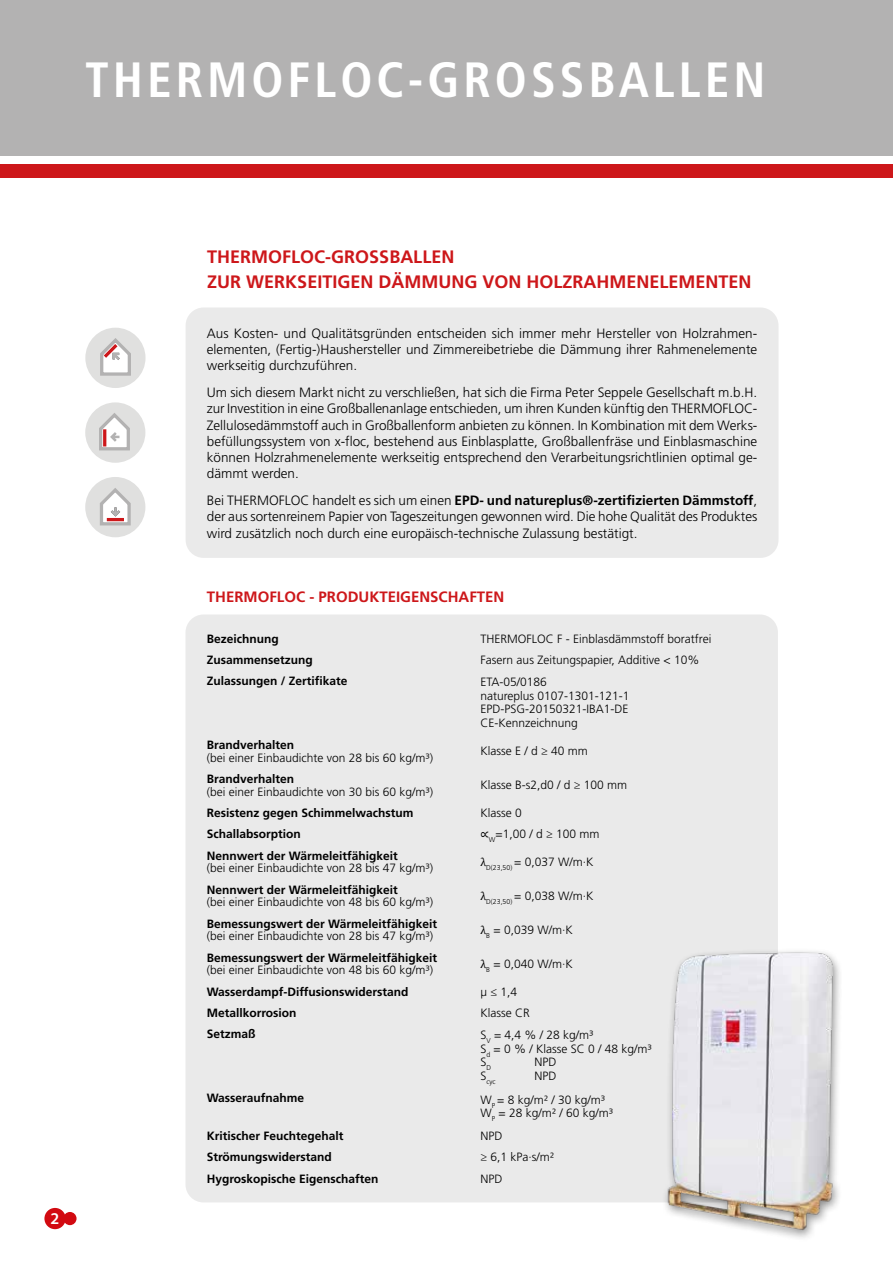
<style>
.page{position:relative;width:893px;height:1263px;background:#fff}
.page>*{position:absolute;margin:0;border:0;box-sizing:border-box;transform-origin:0 0}
.t1{font:700 condensed 49.5px "Frutiger LT Std";letter-spacing:.08em;color:#fff}
.t2{font:700 18px/25.5px "Frutiger LT Std";color:#cd171a}
.t3{font:600 16.5px "Myriad Pro";color:#fff}
.t4{font:700 15px "Frutiger LT Std";color:#cd171a}
.t5{font:300 13.5px/16.2px "Frutiger LT Std";color:#000;text-align:justify}
.t6{font:300 12px/13.5px "Frutiger LT Std";color:#000}
.t7{font:700 12px "Frutiger LT Std";color:#000}
.t8{font:300 7.05px "Frutiger LT Std";color:#000}
.s1{font-weight:700}
.s2{font-family:"Cambria Math";font-weight:400}
</style>
<div class="page">
<div style="left:185px;top:614px;width:593px;height:588px;background:#eaeaea;border-radius:18px"></div>
<div style="left:186px;top:307px;width:592px;height:251px;background:#eaeaea;border-radius:18px"></div>
<div style="left:63px;top:1212px;width:14px;height:13px;background:#d20a11;border-radius:50%"></div>
<div style="left:44px;top:1208px;width:22px;height:21px;background:#d20a11;border-radius:50%"></div>
<div style="left:85px;top:328px;width:61px;height:60px;background:#e0e0df;border-radius:50%"></div>
<svg style="left:100px;top:338px;width:31px;height:38px"></svg>
<div style="left:85px;top:402px;width:60px;height:61px;background:#e0e0df;border-radius:50%"></div>
<svg style="left:99px;top:413px;width:31px;height:38px"></svg>
<div style="left:85px;top:477px;width:60px;height:60px;background:#e0e0df;border-radius:50%"></div>
<svg style="left:100px;top:488px;width:31px;height:38px"></svg>
<hr style="left:107px;top:518px;width:17px;height:3px;background:#cd171a">
<div style="left:661px;top:948px;width:182px;height:294px;background:#000;opacity:.45"></div>
<img style="left:661px;top:948px;width:182px;height:283px">
<div style="left:0;top:0;width:893px;height:158px;background:#b3b2b2"></div>
<div style="left:0;top:156px;width:893px;height:22px;background:#fff"></div>
<div style="left:0;top:165px;width:893px;height:13px;background:#cd171a"></div>
<h1 class="t1" style="left:85px;top:50px;width:682px">THERMOFLOC-GROSSBALLEN</h1>
<p class="t3" style="left:51px;top:1208px;width:10px">2</p>
<h2 class="t2" style="left:207px;top:244px;width:546px">THERMOFLOC-GROSSBALLEN<br>ZUR WERKSEITIGEN DÄMMUNG VON HOLZRAHMENELEMENTEN</h2>
<p class="t5" style="left:207px;top:325px;width:552px">Aus Kosten- und Qualitätsgründen entscheiden sich immer mehr Hersteller von Holzrahmen&shy;elementen, (Fertig-)Haushersteller und Zimmereibetriebe die Dämmung ihrer Rahmenelemente werkseitig durchzuführen.</p>
<p class="t5" style="left:207px;top:385px;width:552px">Um sich diesem Markt nicht zu verschließen, hat sich die Firma Peter Seppele Gesellschaft m.b.H. zur Investition in eine Großballenanlage entschieden, um ihren Kunden künftig den THERMOFLOC-Zellulosedämmstoff auch in Großballenform anbieten zu können. In Kombination mit dem Werks&shy;befüllungssystem von x-floc, bestehend aus Einblasplatte, Großballenfräse und Einblasmaschine können Holzrahmenelemente werkseitig entsprechend den Verarbeitungsrichtlinien optimal ge&shy;dämmt werden.</p>
<p class="t5" style="left:207px;top:493px;width:552px">Bei THERMOFLOC handelt es sich um einen <span class="s1">EPD- und natureplus®-zertifizierten Dämmstoff</span>, der aus sortenreinem Papier von Tageszeitungen gewonnen wird. Die hohe Qualität des Produktes wird zusätzlich noch durch eine europäisch-technische Zulassung bestätigt.</p>
<p class="t4" style="left:207px;top:588px;width:299px">THERMOFLOC - PRODUKTEIGENSCHAFTEN</p>
<p class="t7" style="left:207px;top:631px;width:73px">Bezeichnung</p>
<p class="t6" style="left:480px;top:632px;width:232px">THERMOFLOC F - Einblasdämmstoff boratfrei</p>
<p class="t7" style="left:207px;top:653px;width:108px">Zusammensetzung</p>
<p class="t6" style="left:480px;top:653px;width:221px">Fasern aus Zeitungspapier, Additive &lt; 10%</p>
<p class="t7" style="left:207px;top:674px;width:142px">Zulassungen / Zertifikate</p>
<p class="t6" style="left:480px;top:675px;width:151px">ETA-05/0186<br>natureplus 0107-1301-121-1<br>EPD-PSG-20150321-IBA1-DE<br>CE-Kennzeichnung</p>
<p class="t7" style="left:207px;top:738px;width:89px">Brandverhalten</p>
<p class="t6" style="left:207px;top:751px;width:228px">(bei einer Einbaudichte von 28 bis 60 kg/m³)</p>
<p class="t6" style="left:480px;top:744px;width:109px">Klasse E / d ≥ 40 mm</p>
<p class="t7" style="left:207px;top:772px;width:89px">Brandverhalten</p>
<p class="t6" style="left:207px;top:785px;width:228px">(bei einer Einbaudichte von 30 bis 60 kg/m³)</p>
<p class="t6" style="left:480px;top:778px;width:148px">Klasse B-s2,d0 / d ≥ 100 mm</p>
<p class="t7" style="left:207px;top:806px;width:208px">Resistenz gegen Schimmelwachstum</p>
<p class="t6" style="left:480px;top:806px;width:43px">Klasse 0</p>
<p class="t7" style="left:207px;top:827px;width:96px">Schallabsorption</p>
<p class="t6" style="left:480px;top:828px;width:121px"><span class="s2">∝</span><sub>W</sub>=1,00 / d ≥ 100 mm</p>
<p class="t7" style="left:207px;top:848px;width:193px">Nennwert der Wärmeleitfähigkeit</p>
<p class="t6" style="left:207px;top:861px;width:228px">(bei einer Einbaudichte von 28 bis 47 kg/m³)</p>
<p class="t6" style="left:480px;top:855px;width:115px"><span class="s2">λ</span><sub>D(23,50)</sub> = 0,037 W/m·K</p>
<p class="t7" style="left:207px;top:882px;width:193px">Nennwert der Wärmeleitfähigkeit</p>
<p class="t6" style="left:207px;top:895px;width:228px">(bei einer Einbaudichte von 48 bis 60 kg/m³)</p>
<p class="t6" style="left:480px;top:889px;width:115px"><span class="s2">λ</span><sub>D(23,50)</sub> = 0,038 W/m·K</p>
<p class="t7" style="left:207px;top:916px;width:232px">Bemessungswert der Wärmeleitfähigkeit</p>
<p class="t6" style="left:207px;top:929px;width:228px">(bei einer Einbaudichte von 28 bis 47 kg/m³)</p>
<p class="t6" style="left:480px;top:923px;width:94px"><span class="s2">λ</span><sub>B</sub> = 0,039 W/m·K</p>
<p class="t7" style="left:207px;top:950px;width:232px">Bemessungswert der Wärmeleitfähigkeit</p>
<p class="t6" style="left:207px;top:963px;width:228px">(bei einer Einbaudichte von 48 bis 60 kg/m³)</p>
<p class="t6" style="left:480px;top:957px;width:94px"><span class="s2">λ</span><sub>B</sub> = 0,040 W/m·K</p>
<p class="t7" style="left:207px;top:984px;width:203px">Wasserdampf-Diffusionswiderstand</p>
<p class="t6" style="left:480px;top:985px;width:38px">µ ≤ 1,4</p>
<p class="t7" style="left:207px;top:1006px;width:91px">Metallkorrosion</p>
<p class="t6" style="left:480px;top:1006px;width:51px">Klasse CR</p>
<p class="t7" style="left:207px;top:1027px;width:50px">Setzmaß</p>
<p class="t6" style="left:480px;top:1028px;width:173px">S<sub>V</sub> = 4,4 % / 28 kg/m³<br>S<sub>d</sub> = 0 % / Klasse SC 0 / 48 kg/m³<br>S<sub>D</sub></p>
<p class="t6" style="left:534px;top:1055px;width:24px">NPD</p>
<p class="t8" style="left:480px;top:1077px;width:17px"><sup>S</sup>cyc</p>
<p class="t6" style="left:534px;top:1069px;width:24px">NPD</p>
<p class="t7" style="left:207px;top:1090px;width:99px">Wasseraufnahme</p>
<p class="t6" style="left:480px;top:1093px;width:134px">W<sub>P</sub> = 8 kg/m² / 30 kg/m³<br>W<sub>P</sub> = 28 kg/m² / 60 kg/m³</p>
<p class="t7" style="left:207px;top:1129px;width:138px">Kritischer Feuchtegehalt</p>
<p class="t6" style="left:480px;top:1129px;width:24px">NPD</p>
<p class="t7" style="left:207px;top:1150px;width:127px">Strömungswiderstand</p>
<p class="t6" style="left:480px;top:1151px;width:75px">≥ 6,1 kPa·s/m²</p>
<p class="t7" style="left:207px;top:1171px;width:173px">Hygroskopische Eigenschaften</p>
<p class="t6" style="left:480px;top:1172px;width:24px">NPD</p>
</div>
